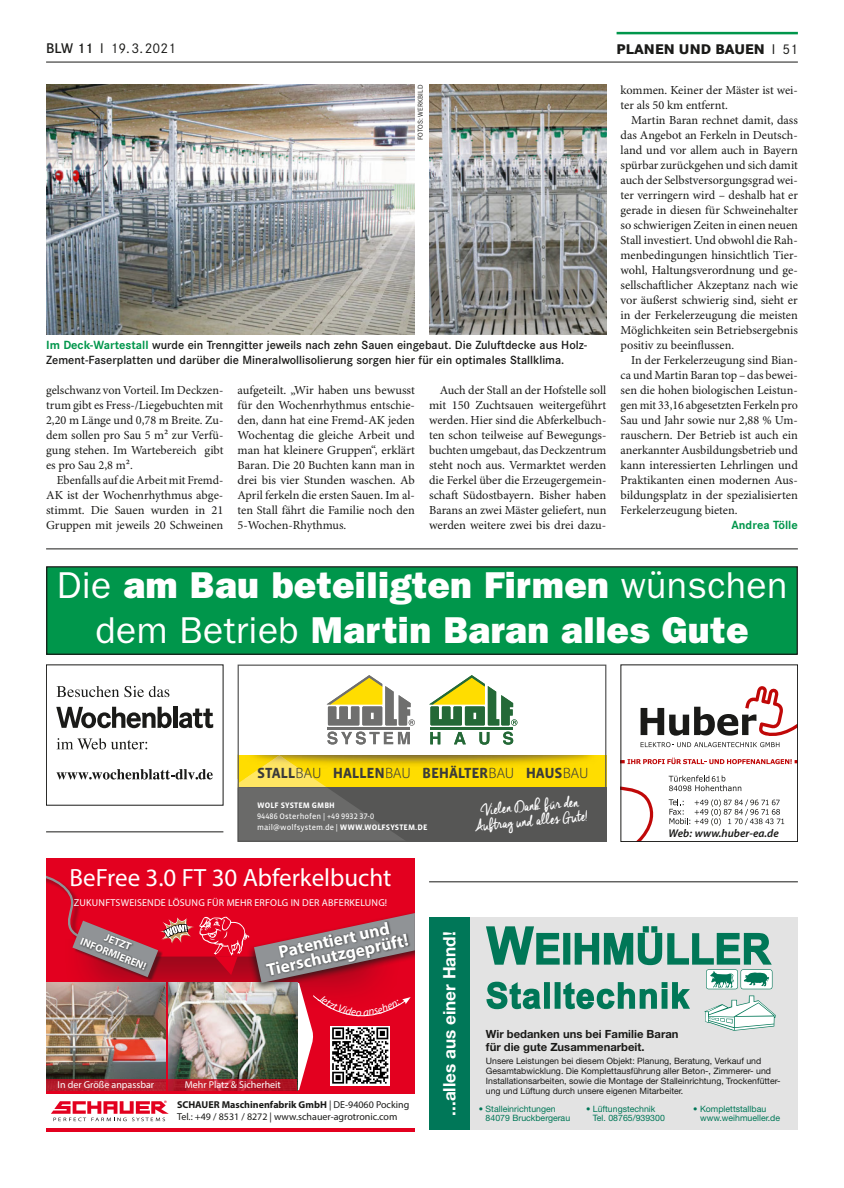
<style>
.page{position:relative;width:844px;height:1188px;background:#fff}
.page>*{position:absolute;margin:0;border:0;box-sizing:border-box;transform-origin:0 0}
.t1{font:800 37.5px/45px "Franklin Gothic";letter-spacing:.01em;color:#fff;text-align:center}
.t2{font:25px "Myriad Pro";color:#fff}
.t3{font:18.75px/15px "Cheddar Jack";color:#fff;text-align:center}
.t4{font:700 17.5px/15px "Myriad Pro";color:#fff;text-align:center}
.t5{font:700 17.12px "Helvetica Neue LT Std";color:#fff}
.t6{font:700 15px "Vista Sans OTCE";letter-spacing:-.015em;color:#3b3b3a}
.t7{font:800 13.75px "Corporate S";letter-spacing:.01em;color:#1a1a18}
.t8{font:13.75px "Corporate S";color:#1a1a18}
.t9{font:12.25px/15px "Minion Pro";color:#1a1a18;text-align:justify}
.t10{font:500 11.62px/15px "Corporate S";color:#1a1a18}
.t11{font:700 11.62px "Corporate S";color:#00964b}
.t12{font:700 11.25px/12.5px "Helvetica Neue LT Std";color:#1a1a18}
.t13{font:italic 600 11.25px "Myriad Pro";color:#1a1a18}
.t14{font:700 10.62px/12.8px "Myriad Pro";color:#fff;text-align:center}
.t15{font:10px/11.9px "Myriad Pro";color:#1a1a18}
.t16{font:10px "Myriad Pro";letter-spacing:.02em;color:#fff}
.t17{font:10px "Myriad Pro";color:#fff}
.t18{font:8.75px/10px "Helvetica Neue LT Std";color:#1a1a18}
.t19{font:8.75px/8.8px "Helvetica Neue LT Std";color:#007757}
.t20{font:8.12px/11px "Vista Sans OTCE";letter-spacing:.01em;color:#fff}
.t21{font:700 8.12px "Vista Sans OTCE";letter-spacing:.01em;color:#fff}
.t22{font:6.88px "Corporate S";letter-spacing:.01em;color:#1a1a18}
.s1{font-weight:500}
.s2{font-weight:400}
.s3{font-weight:700;color:#00964b}
.s4{font-weight:300}
.s5{font-weight:700}
</style>
<div class="page">
<hr style="left:46px;top:62px;width:751px;height:1px;background:#1a1a18">
<hr style="left:616px;top:32px;width:181px;height:2px;background:#00964b">
<svg style="left:622px;top:686px;width:173px;height:153px"></svg>
<div style="left:429px;top:916px;width:368px;height:213px;background:#e3e3e3"></div>
<svg style="left:486px;top:926px;width:289px;height:104px"></svg>
<div style="left:429px;top:916px;width:40px;height:213px;background:#007758"></div>
<div style="left:47px;top:566px;width:750px;height:88px;background:#00964b"></div>
<div style="left:46px;top:566px;width:751px;height:88px;border:1px solid #1a1a18"></div>
<div style="left:237px;top:754px;width:369px;height:33px;background:#fd0"></div>
<img style="left:407px;top:755px;width:185px;height:10px">
<div style="left:237px;top:664px;width:369px;height:91px;background:#fff"></div>
<svg style="left:326px;top:675px;width:88px;height:50px"></svg>
<svg style="left:327px;top:731px;width:82px;height:13px"></svg>
<hr style="left:328px;top:727px;width:82px;height:2px;background:#6f6f6e">
<svg style="left:430px;top:731px;width:10px;height:13px"></svg>
<svg style="left:454px;top:731px;width:11px;height:13px"></svg>
<svg style="left:479px;top:731px;width:10px;height:13px"></svg>
<svg style="left:503px;top:731px;width:10px;height:13px"></svg>
<svg style="left:429px;top:675px;width:88px;height:50px"></svg>
<hr style="left:430px;top:727px;width:82px;height:2px;background:#246937">
<div style="left:237px;top:787px;width:369px;height:54px;background:#565655"></div>
<svg style="left:239px;top:755px;width:168px;height:84px"></svg>
<div style="left:237px;top:664px;width:369px;height:177px;border:1px solid #565655"></div>
<div style="left:46px;top:857px;width:369px;height:236px;background:#e3001f"></div>
<svg style="left:51px;top:1100px;width:118px;height:20px"></svg>
<hr style="left:46px;top:1127px;width:369px;height:3px;background:#e3001f">
<div style="left:46px;top:1079px;width:120px;height:11px;background:#b61f2d"></div>
<svg style="left:168px;top:1089px;width:129px;height:1px"></svg>
<hr style="left:46px;top:548px;width:751px;height:1px;background:#1a1a18">
<img style="left:429px;top:84px;width:177px;height:250px">
<img style="left:46px;top:84px;width:369px;height:250px">
<svg style="left:57px;top:685px;width:112px;height:12px"></svg>
<svg style="left:179px;top:708px;width:34px;height:20px"></svg>
<svg style="left:56px;top:706px;width:116px;height:22px"></svg>
<hr style="left:173px;top:706px;width:4px;height:21px;background:#1a1a18">
<svg style="left:57px;top:738px;width:90px;height:11px"></svg>
<svg style="left:56px;top:769px;width:157px;height:10px"></svg>
<hr style="left:429px;top:881px;width:368px;height:1px;background:#1a1a18">
<hr style="left:46px;top:831px;width:177px;height:1px;background:#1a1a18">
<img style="left:46px;top:875px;width:369px;height:214px">
<p class="t8" style="left:46px;top:40px;width:131px"><span class="s1">BLW 11</span> I 19.3.2021</p>
<p class="t7" style="left:616px;top:40px;width:183px">PLANEN UND BAUEN <span class="s2">I 51</span></p>
<p class="t22" style="left:416px;top:140px;width:57px;rotate:-90deg">FOTOS: WERKBILD</p>
<p class="t10" style="left:46px;top:338px;width:542px"><span class="s3">Im Deck-Wartestall</span> wurde ein Trenngitter jeweils nach zehn Sauen eingebaut. Die Zuluftdecke aus Holz-<br>Zement-Faserplatten und darüber die Mineralwollisolierung sorgen hier für ein optimales Stallklima.</p>
<p class="t9" style="left:46px;top:383px;width:179px">gelschwanz von Vorteil. Im Deckzen&shy;trum gibt es Fress-/Liegebuchten mit 2,20 m Länge und 0,78 m Breite. Zu&shy;dem sollen pro Sau 5 m² zur Verfü&shy;gung stehen. Im Wartebereich gibt es pro Sau 2,8 m².</p>
<p class="t9" style="left:46px;top:473px;width:179px;text-indent:11px">Ebenfalls auf die Arbeit mit Fremd-AK ist der Wochenrhythmus abge&shy;stimmt. Die Sauen wurden in 21<br>Gruppen mit jeweils 20 Schweinen</p>
<p class="t9" style="left:237px;top:383px;width:179px">aufgeteilt. „Wir haben uns bewusst für den Wochenrhythmus entschie&shy;den, dann hat eine Fremd-AK jeden Wochentag die gleiche Arbeit und man hat kleinere Gruppen“, erklärt Baran. Die 20 Buchten kann man in drei bis vier Stunden waschen. Ab April ferkeln die ersten Sauen. Im al&shy;ten Stall fährt die Familie noch den 5-Wochen-Rhythmus.</p>
<p class="t9" style="left:429px;top:383px;width:179px;text-indent:11px">Auch der Stall an der Hofstelle soll mit 150 Zuchtsauen weitergeführt werden. Hier sind die Abferkelbuch&shy;ten schon teilweise auf Bewegungs&shy;buchten umgebaut, das Deckzentrum steht noch aus. Vermarktet werden die Ferkel über die Erzeugergemein&shy;schaft Südostbayern. Bisher haben Barans an zwei Mäster geliefert, nun werden weitere zwei bis drei dazu-</p>
<p class="t9" style="left:620px;top:83px;width:179px">kommen. Keiner der Mäster ist wei&shy;ter als 50 km entfernt.</p>
<p class="t9" style="left:620px;top:113px;width:179px;text-indent:11px">Martin Baran rechnet damit, dass das Angebot an Ferkeln in Deutsch&shy;land und vor allem auch in Bayern spürbar zurückgehen und sich damit auch der Selbstversorgungsgrad wei&shy;ter verringern wird – deshalb hat er gerade in diesen für Schweinehalter so schwierigen Zeiten in einen neuen Stall investiert. Und obwohl die Rah&shy;menbedingungen hinsichtlich Tier&shy;wohl, Haltungsverordnung und ge&shy;sellschaftlicher Akzeptanz nach wie vor äußerst schwierig sind, sieht er in der Ferkelerzeugung die meisten Möglichkeiten sein Betriebsergebnis positiv zu beeinflussen.</p>
<p class="t9" style="left:620px;top:353px;width:179px;text-indent:11px">In der Ferkelerzeugung sind Bian&shy;ca und Martin Baran top – das bewei&shy;sen die hohen biologischen Leistun&shy;gen mit 33,16 abgesetzten Ferkeln pro Sau und Jahr sowie nur 2,88 % Um&shy;rauschern. Der Betrieb ist auch ein anerkannter Ausbildungsbetrieb und kann interessierten Lehrlingen und Praktikanten einen modernen Aus&shy;bildungsplatz in der spezialisierten Ferkelerzeugung bieten.</p>
<p class="t11" style="left:731px;top:518px;width:68px">Andrea Tölle</p>
<h1 class="t1" style="left:57px;top:562px;width:731px"><span class="s2">Die</span> am Bau beteiligten Firmen <span class="s2">wünschen dem Betrieb</span> Martin Baran alles Gute</h1>
<p class="t6" style="left:257px;top:764px;width:333px">STALL<span class="s4">BAU</span> HALLEN<span class="s4">BAU</span> BEHÄLTER<span class="s4">BAU</span> HAUS<span class="s4">BAU</span></p>
<h3 class="t3" style="left:472px;top:803px;width:115px;rotate:-5deg">Vielen Dank für den<br>Auftrag und alles Gute!</h3>
<h2 class="t2" style="left:70px;top:861px;width:323px">BeFree 3.0 FT 30 Abferkelbucht</h2>
<p class="t16" style="left:74px;top:895px;width:315px">ZUKUNFTSWEISENDE LÖSUNG FÜR MEHR ERFOLG IN DER ABFERKELUNG!</p>
<p class="t21" style="left:257px;top:800px;width:79px">WOLF SYSTEM GMBH</p>
<p class="t20" style="left:257px;top:810px;width:172px">94486 Osterhofen | +49 9932 37-0 mail@wolfsystem.de | <span class="s5">WWW.WOLFSYSTEM.DE</span></p>
<p class="t13" style="left:668px;top:826px;width:112px">Web: www.huber-ea.de</p>
<p class="t14" style="left:88px;top:922px;width:71px;rotate:22deg">JETZT<br>INFORMIEREN!</p>
<h3 class="t4" style="left:262px;top:946px;width:146px;rotate:-12deg">Patentiert und<br>Tierschutzgeprüft!</h3>
<p class="t17" style="left:58px;top:1078px;width:98px">In der Größe anpassbar</p>
<p class="t17" style="left:185px;top:1078px;width:98px">Mehr Platz &amp; Sicherheit</p>
<p class="t15" style="left:177px;top:1098px;width:234px"><span class="s5">SCHAUER Maschinenfabrik GmbH</span> | DE-94060 Pocking<br>Tel.: +49 / 8531 / 8272 | www.schauer-agrotronic.com</p>
<h3 class="t5" style="left:438px;top:1115px;width:186px;rotate:-90deg">...alles aus einer Hand!</h3>
<p class="t12" style="left:486px;top:1027px;width:194px">Wir bedanken uns bei Familie Baran für die gute Zusammenarbeit.</p>
<p class="t18" style="left:486px;top:1055px;width:296px">Unsere Leistungen bei diesem Objekt: Planung, Beratung, Verkauf und Gesamtabwicklung. Die Komplettausführung aller Beton-, Zimmerer- und Installationsarbeiten, sowie die Montage der Stalleinrichtung, Trockenfütter&shy;ung und Lüftung durch unsere eigenen Mitarbeiter.</p>
<p class="t19" style="left:485px;top:1104px;width:86px;text-indent:-7px">• Stalleinrichtungen<br>84079 Bruckbergerau</p>
<p class="t19" style="left:592px;top:1104px;width:73px;text-indent:-7px">• Lüftungstechnik<br>Tel. 08765/939300</p>
<p class="t19" style="left:699px;top:1104px;width:82px;text-indent:-7px">• Komplettstallbau www.weihmueller.de</p>
</div>
